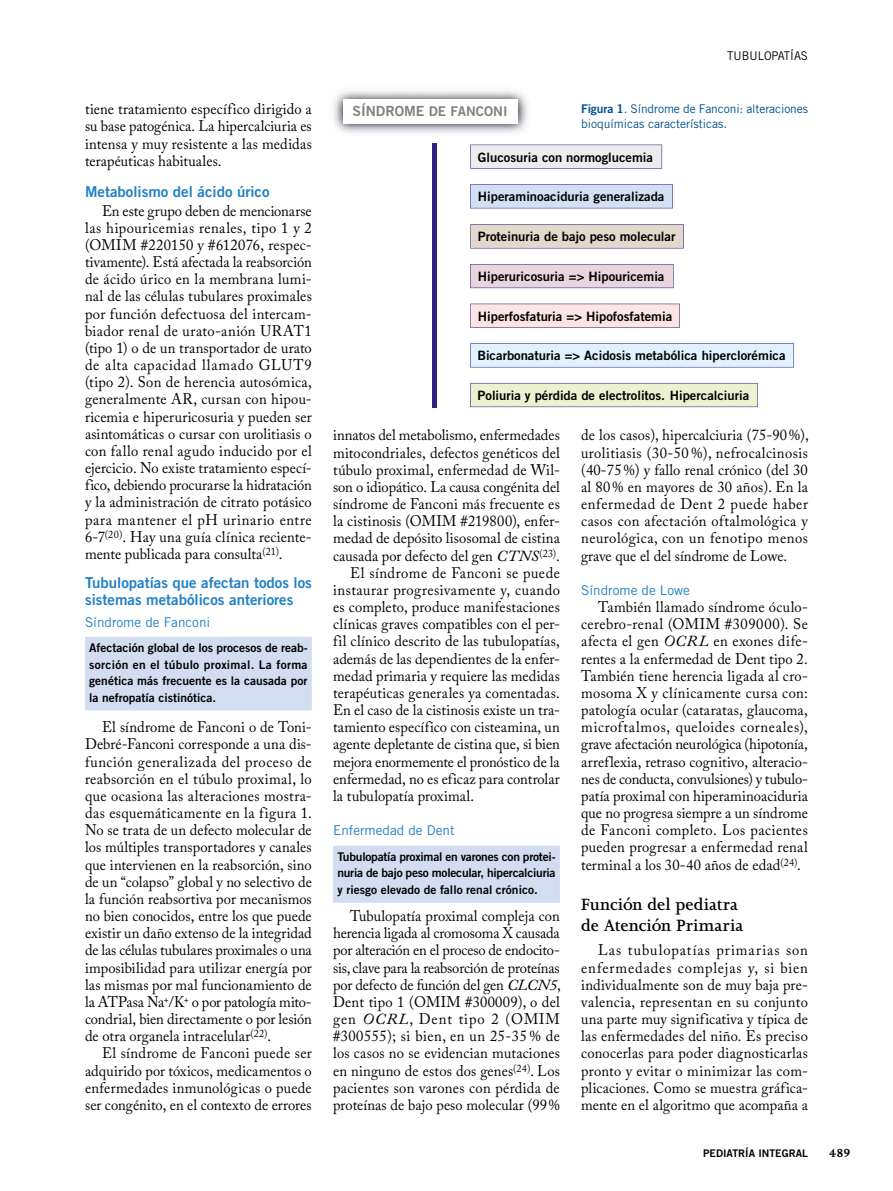
<style>
.page{position:relative;width:893px;height:1191px;background:#fff}
.page>*{position:absolute;margin:0;border:0;box-sizing:border-box;transform-origin:0 0}
.t1{font:600 18.75px/21px "Joanna MT Std";color:#000}
.t2{font:15.3px/17.1px "Adobe Caslon Pro";letter-spacing:.005em;color:#000;text-align:justify;scale:.95 1}
.t3{font:15.3px "Adobe Caslon Pro";letter-spacing:.03em;color:#000;scale:.95 1}
.t4{font:15px/16.5px "Trade Gothic Bold Two";color:#2281c4}
.t5{font:13.5px "Trade Gothic";color:#2281c4}
.t6{font:700 13.5px "Joanna MT Std";color:#000}
.t7{font:13.35px "Trade Gothic Bold Two";color:#7f807f}
.t8{font:12.9px "Trade Gothic Bold Two";color:#000}
.t9{font:12px/16.5px "Trade Gothic Bold Two";color:#000;text-align:justify}
.t10{font:12px/15px "Trade Gothic";letter-spacing:-.005em;color:#00508c}
.t11{font:12px "Trade Gothic";color:#000;scale:.95 1}
.t12{font:10.5px "Trade Gothic Bold Two";color:#000}
.s1{font-size:13.95px}
.s2{font-family:"Trade Gothic Bold Two"}
.s3{font-style:italic}
</style>
<div class="page">
<div style="left:85px;top:637px;width:227px;height:73px;background:#d3ddf2"></div>
<div style="left:333px;top:845px;width:227px;height:57px;background:#d3ddf2"></div>
<svg style="left:470px;top:184px;width:203px;height:24px;background:#cdd9f0"></svg>
<svg style="left:470px;top:224px;width:214px;height:24px;background:#ddd2c9"></svg>
<svg style="left:470px;top:145px;width:192px;height:24px;background:#e5e5e9"></svg>
<svg style="left:470px;top:264px;width:204px;height:24px;background:#e2cdd9"></svg>
<svg style="left:470px;top:304px;width:210px;height:24px;background:#f4dddf"></svg>
<svg style="left:470px;top:343px;width:324px;height:24px;background:#d9ecf9"></svg>
<img style="left:333px;top:91px;width:195px;height:42px">
<div style="left:343px;top:99px;width:174px;height:24px;background:#fff"></div>
<div style="left:432px;top:143px;width:5px;height:264px;background:#2f2483"></div>
<svg style="left:470px;top:383px;width:288px;height:24px;background:#e3e9cc"></svg>
<p class="t2" style="left:85px;top:100px;width:240px">tiene tratamiento específico dirigido a su base patogénica. La hipercalciuria es intensa y muy resistente a las medidas terapéuticas habituales.</p>
<p class="t4" style="left:85px;top:183px;width:186px">Metabolismo del ácido úrico</p>
<p class="t2" style="left:85px;top:202px;width:240px;text-indent:17px">En este grupo deben de mencionarse las hipouricemias renales, tipo 1 y 2 (OMIM #220150 y #612076, respec&shy;tivamente). Está afectada la reabsorción de ácido úrico en la membrana lumi&shy;nal de las células tubulares proximales por función defectuosa del intercam&shy;biador renal de urato-anión URAT1 (tipo 1) o de un transportador de urato de alta capacidad llamado GLUT9 (tipo 2). Son de herencia autosómica, generalmente AR, cursan con hipou&shy;ricemia e hiperuricosuria y pueden ser asintomáticas o cursar con urolitiasis o con fallo renal agudo inducido por el ejercicio. No existe tratamiento especí&shy;fico, debiendo procurarse la hidratación y la administración de citrato potásico para mantener el pH urinario entre 6-7<sup>(20)</sup>. Hay una guía clínica reciente&shy;mente publicada para consulta<sup>(21)</sup>.</p>
<p class="t4" style="left:85px;top:574px;width:228px">Tubulopatías que afectan todos los sistemas metabólicos anteriores</p>
<p class="t5" style="left:85px;top:614px;width:127px">Síndrome de Fanconi</p>
<p class="t9" style="left:89px;top:639px;width:220px">Afectación global de los procesos de reab&shy;sorción en el túbulo proximal. La forma genética más frecuente es la causada por la nefropatía cistinótica.</p>
<p class="t2" style="left:85px;top:718px;width:240px;text-indent:17px">El síndrome de Fanconi o de Toni-Debré-Fanconi corresponde a una dis&shy;función generalizada del proceso de reabsorción en el túbulo proximal, lo que ocasiona las alteraciones mostra&shy;das esquemáticamente en la figura 1.<br>No se trata de un defecto molecular de los múltiples transportadores y canales que intervienen en la reabsorción, sino de un “colapso” global y no selectivo de la función reabsortiva por mecanismos no bien conocidos, entre los que puede existir un daño extenso de la integridad de las células tubulares proximales o una imposibilidad para utilizar energía por las mismas por mal funcionamiento de la ATPasa Na<sup>+</sup>/K<sup>+</sup> o por patología mito&shy;condrial, bien directamente o por lesión de otra organela intracelular<sup>(22)</sup>.</p>
<p class="t2" style="left:85px;top:1044px;width:240px;text-indent:17px">El síndrome de Fanconi puede ser adquirido por tóxicos, medicamentos o enfermedades inmunológicas o puede ser congénito, en el contexto de errores</p>
<p class="t7" style="left:352px;top:103px;width:157px"><span class="s1">SÍNDROME</span> DE FANCONI</p>
<p class="t11" style="left:727px;top:49px;width:86px">Tubulopatías</p>
<p class="t10" style="left:581px;top:101px;width:228px"><span class="s2">Figura 1</span>. Síndrome de Fanconi: alteraciones bioquímicas características.</p>
<p class="t8" style="left:478px;top:149px;width:177px">Glucosuria con normoglucemia</p>
<p class="t8" style="left:478px;top:189px;width:188px">Hiperaminoaciduria generalizada</p>
<p class="t8" style="left:478px;top:229px;width:199px">Proteinuria de bajo peso molecular</p>
<p class="t8" style="left:478px;top:268px;width:188px">Hiperuricosuria =&gt; Hipouricemia</p>
<p class="t8" style="left:478px;top:308px;width:196px">Hiperfosfaturia =&gt; Hipofosfatemia</p>
<p class="t8" style="left:477px;top:348px;width:310px">Bicarbonaturia =&gt; Acidosis metabólica hiperclorémica</p>
<p class="t8" style="left:478px;top:387px;width:273px">Poliuria y pérdida de electrolitos. Hipercalciuria</p>
<p class="t2" style="left:333px;top:426px;width:240px">innatos del metabolismo, enfermedades</p>
<p class="t2" style="left:333px;top:444px;width:240px">mitocondriales, defectos genéticos del</p>
<p class="t2" style="left:333px;top:461px;width:240px">túbulo proximal, enfermedad de Wil-</p>
<p class="t2" style="left:333px;top:478px;width:240px">son o idiopático. La causa congénita del</p>
<p class="t2" style="left:333px;top:495px;width:240px">síndrome de Fanconi más frecuente es</p>
<p class="t2" style="left:333px;top:512px;width:240px">la cistinosis (OMIM #219800), enfer-</p>
<p class="t2" style="left:333px;top:529px;width:240px">medad de depósito lisosomal de cistina</p>
<p class="t2" style="left:333px;top:547px;width:240px">causada por defecto del gen <span class="s3">CTNS</span><sup>(23)</sup>.</p>
<p class="t3" style="left:350px;top:563px;width:222px">El síndrome de Fanconi se puede</p>
<p class="t3" style="left:333px;top:580px;width:240px">instaurar progresivamente y, cuando</p>
<p class="t2" style="left:333px;top:598px;width:240px">es completo, produce manifestaciones</p>
<p class="t2" style="left:333px;top:615px;width:240px">clínicas graves compatibles con el per-</p>
<p class="t2" style="left:333px;top:632px;width:240px">fil clínico descrito de las tubulopatías,</p>
<p class="t2" style="left:333px;top:650px;width:240px">además de las dependientes de la enfer-</p>
<p class="t2" style="left:333px;top:667px;width:240px">medad primaria y requiere las medidas</p>
<p class="t2" style="left:333px;top:684px;width:240px">terapéuticas generales ya comentadas.</p>
<p class="t2" style="left:333px;top:701px;width:240px">En el caso de la cistinosis existe un tra-</p>
<p class="t2" style="left:333px;top:718px;width:240px">tamiento específico con cisteamina, un</p>
<p class="t2" style="left:333px;top:735px;width:240px">agente depletante de cistina que, si bien</p>
<p class="t2" style="left:333px;top:752px;width:240px">mejora enormemente el pronóstico de la</p>
<p class="t2" style="left:333px;top:770px;width:240px">enfermedad, no es eficaz para controlar</p>
<p class="t2" style="left:333px;top:787px;width:150px">la tubulopatía proximal.</p>
<p class="t5" style="left:333px;top:822px;width:123px">Enfermedad de Dent</p>
<p class="t9" style="left:337px;top:848px;width:220px">Tubulopatía proximal en varones con protei&shy;nuria de bajo peso molecular, hipercalciuria y riesgo elevado de fallo renal crónico.</p>
<p class="t2" style="left:333px;top:907px;width:241px;text-indent:17px">Tubulopatía proximal compleja con herencia ligada al cromosoma X causada por alteración en el proceso de endocito&shy;sis, clave para la reabsorción de proteínas por defecto de función del gen <span class="s3">CLCN5</span>, Dent tipo 1 (OMIM #300009), o del gen <span class="s3">OCRL</span>, Dent tipo 2 (OMIM #300555); si bien, en un 25-35 % de los casos no se evidencian mutaciones en ninguno de estos dos genes<sup>(24)</sup>. Los pacientes son varones con pérdida de proteínas de bajo peso molecular (99%</p>
<p class="t2" style="left:581px;top:426px;width:241px">de los casos), hipercalciuria (75-90%), urolitiasis (30-50 %), nefrocalcinosis (40-75%) y fallo renal crónico (del 30 al 80 % en mayores de 30 años). En la enfermedad de Dent 2 puede haber casos con afectación oftalmológica y neurológica, con un fenotipo menos grave que el del síndrome de Lowe.</p>
<p class="t5" style="left:581px;top:582px;width:110px">Síndrome de Lowe</p>
<p class="t2" style="left:581px;top:598px;width:240px;text-indent:17px">También llamado síndrome óculo&shy;cerebro-renal (OMIM #309000). Se afecta el gen <span class="s3">OCRL</span> en exones dife&shy;rentes a la enfermedad de Dent tipo 2.<br>También tiene herencia ligada al cro&shy;mosoma X y clínicamente cursa con: patología ocular (cataratas, glaucoma, microftalmos, queloides corneales), grave afectación neurológica (hipotonía, arreflexia, retraso cognitivo, alteracio&shy;nes de conducta, convulsiones) y tubulo&shy;patía proximal con hiperaminoaciduria que no progresa siempre a un síndrome de Fanconi completo. Los pacientes pueden progresar a enfermedad renal terminal a los 30-40 años de edad<sup>(24)</sup>.</p>
<p class="t1" style="left:581px;top:893px;width:164px">Función del pediatra de Atención Primaria</p>
<p class="t2" style="left:581px;top:941px;width:240px;text-indent:17px">Las tubulopatías primarias son enfermedades complejas y, si bien individualmente son de muy baja pre&shy;valencia, representan en su conjunto una parte muy significativa y típica de las enfermedades del niño. Es preciso conocerlas para poder diagnosticarlas pronto y evitar o minimizar las com&shy;plicaciones. Como se muestra gráfica&shy;mente en el algoritmo que acompaña a</p>
<p class="t12" style="left:703px;top:1146px;width:106px">PEDIATRÍA INTEGRAL</p>
<p class="t6" style="left:829px;top:1145px;width:23px">489</p>
</div>
